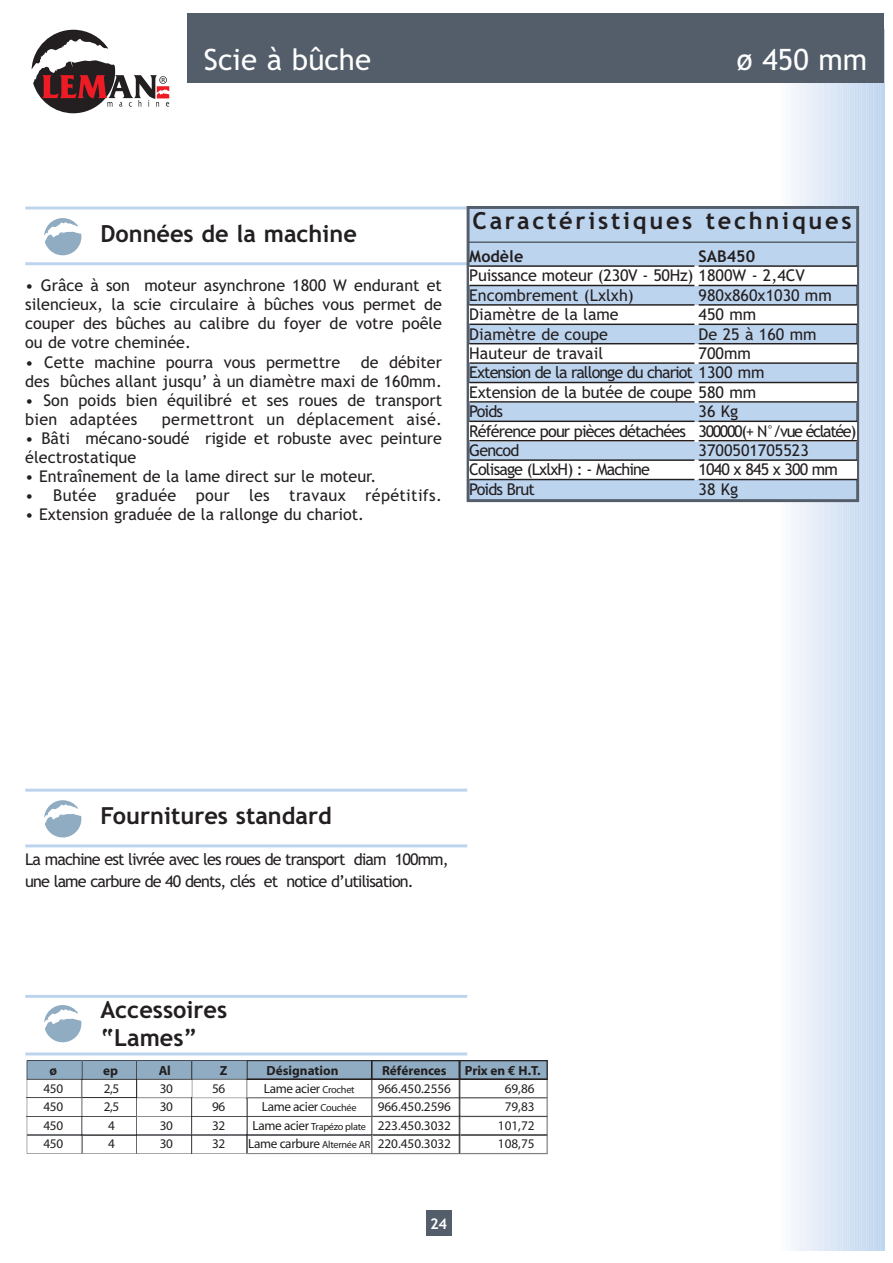
<style>
.page{position:relative;width:893px;height:1263px;background:#fff}
.page>*{position:absolute;margin:0;border:0;box-sizing:border-box;transform-origin:0 0}
.t1{font:29.4px "Trebuchet MS";color:#fff}
.t2{font:700 23.55px/28.2px "Trebuchet MS";color:#231f20}
.t3{font:700 23.55px "Trebuchet MS";letter-spacing:.115em;color:#231f20}
.t4{font:16.2px/19.4px "Trebuchet MS";color:#231f20}
.t5{font:16.2px/19.4px "Trebuchet MS";letter-spacing:-.05em;color:#231f20}
.t6{font:16.2px "Trebuchet MS";letter-spacing:.02em;color:#231f20}
.t7{font:700 16.2px "Trebuchet MS";color:#231f20}
.t8{font:700 14.7px "Trebuchet MS";color:#fff}
.t9{font:13.2px "Myriad";letter-spacing:-.025em;color:#231f20}
.t10{font:13.2px "Myriad";color:#231f20}
.t11{font:700 13.2px "Myriad";color:#231f20}
.t12{font:10.35px "Myriad";letter-spacing:-.025em;color:#231f20}
.s1{font-family:"Euro Mono"}
.s2{font-size:10.35px}
.s3{font-size:13.2px}
</style>
<div class="page">
<hr style="left:884px;top:30px;width:1px;height:1220px;background:#bdd4ef">
<div style="left:779px;top:30px;width:6px;height:1220px;background:#fbfcfe"></div>
<div style="left:784px;top:30px;width:7px;height:1220px;background:#f7f9fd"></div>
<div style="left:790px;top:30px;width:6px;height:1220px;background:#f3f7fc"></div>
<div style="left:795px;top:30px;width:6px;height:1220px;background:#f0f4fb"></div>
<div style="left:800px;top:30px;width:6px;height:1220px;background:#edf2fa"></div>
<div style="left:805px;top:30px;width:6px;height:1220px;background:#eaf0f9"></div>
<div style="left:810px;top:30px;width:7px;height:1220px;background:#e7eef8"></div>
<div style="left:817px;top:30px;width:6px;height:1220px;background:#e3ebf7"></div>
<div style="left:822px;top:30px;width:7px;height:1220px;background:#dfe9f7"></div>
<div style="left:828px;top:30px;width:6px;height:1220px;background:#e3ecf7"></div>
<div style="left:829px;top:30px;width:7px;height:1220px;background:#dbe6f6"></div>
<div style="left:835px;top:30px;width:6px;height:1220px;background:#e0eaf6"></div>
<div style="left:836px;top:30px;width:6px;height:1220px;background:#d7e4f5"></div>
<div style="left:840px;top:30px;width:6px;height:1220px;background:#d5e3f4"></div>
<div style="left:843px;top:30px;width:6px;height:1220px;background:#d3e1f4"></div>
<div style="left:847px;top:30px;width:6px;height:1220px;background:#d1e1f3"></div>
<div style="left:850px;top:30px;width:6px;height:1220px;background:#cfdff3"></div>
<div style="left:854px;top:30px;width:6px;height:1220px;background:#d7e4f4"></div>
<div style="left:855px;top:30px;width:6px;height:1220px;background:#d3e2f3"></div>
<div style="left:857px;top:30px;width:6px;height:1220px;background:#cbdcf2"></div>
<svg style="left:859px;top:82px;width:1px;height:420px"></svg>
<div style="left:860px;top:30px;width:7px;height:1220px;background:#d4e2f4"></div>
<div style="left:862px;top:30px;width:6px;height:1220px;background:#c8dbf1"></div>
<div style="left:866px;top:30px;width:6px;height:1220px;background:#c6d9f0"></div>
<div style="left:873px;top:30px;width:6px;height:1220px;background:#cee0f2"></div>
<div style="left:874px;top:30px;width:6px;height:1220px;background:#cadcf2"></div>
<div style="left:876px;top:30px;width:6px;height:1220px;background:#c0d6ef"></div>
<hr style="left:881px;top:30px;width:3px;height:1220px;background:#bdd4ef">
<hr style="left:25px;top:207px;width:442px;height:2px;background:#bdd4ef">
<hr style="left:25px;top:262px;width:442px;height:3px;background:#bdd4ef">
<svg style="left:44px;top:218px;width:37px;height:37px"></svg>
<svg style="left:44px;top:800px;width:37px;height:37px"></svg>
<svg style="left:44px;top:1005px;width:37px;height:37px"></svg>
<svg style="left:27px;top:1060px;width:520px;height:94px"></svg>
<div style="left:425px;top:1210px;width:26px;height:25px;background:#545e6b"></div>
<hr style="left:25px;top:789px;width:442px;height:3px;background:#bdd4ef">
<hr style="left:25px;top:844px;width:442px;height:3px;background:#bdd4ef">
<hr style="left:25px;top:995px;width:442px;height:3px;background:#bdd4ef">
<hr style="left:25px;top:1053px;width:442px;height:2px;background:#bdd4ef">
<div style="left:187px;top:13px;width:697px;height:69px;background:#545e6b"></div>
<svg style="left:32px;top:30px;width:137px;height:83px"></svg>
<div style="left:468px;top:207px;width:389px;height:294px;background:#bdd4ef"></div>
<div style="left:466px;top:206px;width:393px;height:296px;border:3px solid #545e6b"></div>
<hr style="left:468px;top:241px;width:387px;height:2px;background:#545e6b">
<div style="left:469px;top:267px;width:387px;height:19px;background:#fff"></div>
<div style="left:469px;top:306px;width:387px;height:19px;background:#fff"></div>
<div style="left:469px;top:344px;width:387px;height:19px;background:#fff"></div>
<div style="left:469px;top:383px;width:387px;height:19px;background:#fff"></div>
<div style="left:469px;top:422px;width:387px;height:19px;background:#fff"></div>
<div style="left:469px;top:461px;width:387px;height:19px;background:#fff"></div>
<hr style="left:469px;top:265px;width:225px;height:2px;background:#231f20">
<hr style="left:469px;top:285px;width:225px;height:1px;background:#231f20">
<hr style="left:469px;top:304px;width:225px;height:2px;background:#231f20">
<hr style="left:469px;top:324px;width:225px;height:1px;background:#231f20">
<hr style="left:469px;top:343px;width:225px;height:1px;background:#231f20">
<hr style="left:469px;top:362px;width:225px;height:2px;background:#231f20">
<hr style="left:469px;top:382px;width:225px;height:1px;background:#231f20">
<hr style="left:469px;top:401px;width:225px;height:2px;background:#231f20">
<hr style="left:469px;top:421px;width:225px;height:1px;background:#231f20">
<hr style="left:469px;top:440px;width:225px;height:1px;background:#231f20">
<hr style="left:469px;top:459px;width:225px;height:2px;background:#231f20">
<hr style="left:469px;top:479px;width:225px;height:1px;background:#231f20">
<hr style="left:698px;top:265px;width:159px;height:2px;background:#231f20">
<hr style="left:698px;top:285px;width:159px;height:1px;background:#231f20">
<hr style="left:698px;top:304px;width:159px;height:2px;background:#231f20">
<hr style="left:698px;top:324px;width:159px;height:1px;background:#231f20">
<hr style="left:698px;top:343px;width:159px;height:1px;background:#231f20">
<hr style="left:698px;top:362px;width:159px;height:2px;background:#231f20">
<hr style="left:698px;top:382px;width:159px;height:1px;background:#231f20">
<hr style="left:698px;top:401px;width:159px;height:2px;background:#231f20">
<hr style="left:698px;top:421px;width:159px;height:1px;background:#231f20">
<hr style="left:698px;top:440px;width:159px;height:1px;background:#231f20">
<hr style="left:698px;top:459px;width:159px;height:2px;background:#231f20">
<hr style="left:698px;top:479px;width:159px;height:1px;background:#231f20">
<h1 class="t1" style="left:204px;top:48px;width:169px">Scie à bûche</h1>
<h1 class="t1" style="left:736px;top:48px;width:132px">ø 450 mm</h1>
<h2 class="t2" style="left:100px;top:222px;width:258px">Données de la machine</h2>
<p class="t4" style="left:25px;top:277px;width:418px;text-align:justify">• Grâce à son moteur asynchrone 1800 W endurant et silencieux, la scie circulaire à bûches vous permet de couper des bûches au calibre du foyer de votre poêle ou de votre cheminée.</p>
<p class="t4" style="left:25px;top:354px;width:316px">• Cette machine pourra vous permettre</p>
<p class="t4" style="left:25px;top:354px;width:418px;text-align:right">de débiter<br>des bûches allant jusqu’ à un diamètre maxi de 160mm.</p>
<p class="t4" style="left:25px;top:392px;width:418px">• Son poids bien équilibré et ses roues de transport bien adaptées</p>
<p class="t4" style="left:162px;top:411px;width:281px">permettront un déplacement aisé.</p>
<p class="t4" style="left:25px;top:430px;width:418px">• Bâti mécano-soudé rigide et robuste avec peinture électrostatique</p>
<p class="t4" style="left:25px;top:468px;width:352px">• Entraînement de la lame direct sur le moteur.</p>
<p class="t6" style="left:25px;top:489px;width:418px">• Butée graduée pour les travaux répétitifs.</p>
<p class="t4" style="left:25px;top:506px;width:340px">• Extension graduée de la rallonge du chariot.</p>
<h2 class="t3" style="left:472px;top:212px;width:380px">Caractéristiques techniques</h2>
<p class="t7" style="left:469px;top:250px;width:55px">Modèle</p>
<p class="t4" style="left:469px;top:267px;width:337px">Puissance moteur (230V - 50Hz) 1800W - 2,4CV<br>Encombrement (Lxlxh)<br>Diamètre de la lame<br>Diamètre de coupe<br>Hauteur de travail<br>Extension de la rallonge du chariot 1300 mm<br>Extension de la butée de coupe 580 mm<br>Poids<br>Référence pour pièces détachées<br>Gencod<br>Colisage (LxlxH) : - Machine<br>Poids Brut</p>
<p class="t7" style="left:698px;top:250px;width:58px">SAB450</p>
<p class="t4" style="left:698px;top:287px;width:135px">980x860x1030 mm<br>450 mm<br>De 25 à 160 mm<br>700mm</p>
<p class="t5" style="left:698px;top:403px;width:159px">36 Kg<br>300000(+ N°/vue éclatée)<br>3700501705523<br>1040 x 845 x 300 mm<br>38 Kg</p>
<h2 class="t2" style="left:100px;top:804px;width:233px">Fournitures standard</h2>
<p class="t5" style="left:25px;top:850px;width:425px;line-height:22px">La machine est livrée avec les roues de transport diam 100mm, une lame carbure de 40 dents, clés et notice d’utilisation.</p>
<h2 class="t2" style="left:100px;top:997px;width:128px">Accessoires “Lames”</h2>
<p class="t11" style="left:49px;top:1065px;width:9px">ø</p>
<p class="t11" style="left:103px;top:1065px;width:16px">ep</p>
<p class="t11" style="left:159px;top:1065px;width:14px">Al</p>
<p class="t11" style="left:220px;top:1065px;width:9px">Z</p>
<p class="t11" style="left:266px;top:1065px;width:73px">Désignation</p>
<p class="t11" style="left:382px;top:1065px;width:66px">Références</p>
<p class="t11" style="left:465px;top:1065px;width:77px">Prix en <span class="s1">€</span> H.T.</p>
<p class="t9" style="left:104px;top:1084px;width:17px">2,5</p>
<p class="t9" style="left:160px;top:1084px;width:15px">30</p>
<p class="t9" style="left:212px;top:1084px;width:15px">56</p>
<p class="t9" style="left:264px;top:1084px;width:92px">Lame acier <span class="s2">Crochet</span></p>
<p class="t9" style="left:44px;top:1084px;width:21px">450</p>
<p class="t10" style="left:377px;top:1084px;width:75px">966.450.2556</p>
<p class="t9" style="left:504px;top:1084px;width:31px">69,86</p>
<p class="t9" style="left:104px;top:1102px;width:17px">2,5</p>
<p class="t9" style="left:160px;top:1102px;width:15px">30</p>
<p class="t9" style="left:212px;top:1102px;width:15px">96</p>
<p class="t9" style="left:262px;top:1102px;width:96px">Lame acier <span class="s2">Couchée</span></p>
<p class="t9" style="left:44px;top:1102px;width:21px">450</p>
<p class="t10" style="left:377px;top:1102px;width:75px">966.450.2596</p>
<p class="t9" style="left:504px;top:1102px;width:31px">79,83</p>
<p class="t9" style="left:108px;top:1120px;width:8px">4</p>
<p class="t9" style="left:160px;top:1120px;width:15px">30</p>
<p class="t9" style="left:212px;top:1120px;width:15px">32</p>
<p class="t12" style="left:252px;top:1122px;width:115px"><span class="s3">Lame acier</span> Trapézo plate</p>
<p class="t9" style="left:44px;top:1120px;width:21px">450</p>
<p class="t10" style="left:377px;top:1120px;width:75px">223.450.3032</p>
<p class="t9" style="left:498px;top:1120px;width:38px">101,72</p>
<p class="t9" style="left:108px;top:1139px;width:8px">4</p>
<p class="t9" style="left:160px;top:1139px;width:15px">30</p>
<p class="t9" style="left:212px;top:1139px;width:15px">32</p>
<p class="t9" style="left:248px;top:1139px;width:123px">Lame carbure <span class="s2">Alternée AR</span></p>
<p class="t9" style="left:44px;top:1139px;width:21px">450</p>
<p class="t10" style="left:377px;top:1139px;width:75px">220.450.3032</p>
<p class="t9" style="left:498px;top:1139px;width:38px">108,75</p>
<p class="t8" style="left:430px;top:1218px;width:19px">24</p>
</div>
